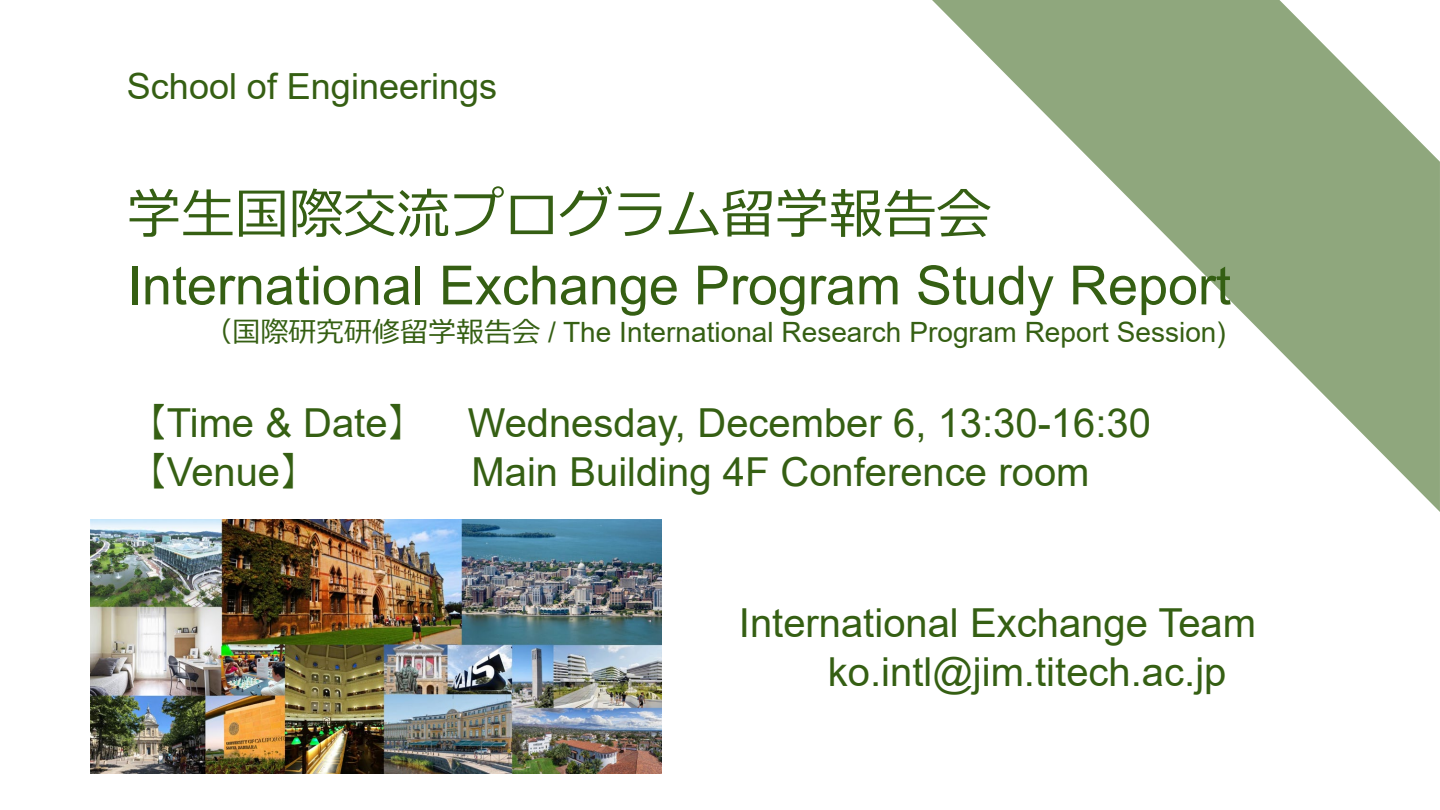
<style>
.page{position:relative;width:1440px;height:810px;background:#fff}
.page>*{position:absolute;margin:0;border:0;box-sizing:border-box;transform-origin:0 0}
.t1{font:54px "Arial";color:#355f13}
.t2{font:54px "Meiryo";color:#355f13}
.t3{font:40px "Arial";color:#355f13}
.t4{font:36px "Arial";color:#355f13}
.t5{font:28px "Arial";color:#355f13}
.s1{font-family:"Meiryo"}
</style>
<div class="page">
<svg style="left:932px;top:0;width:508px;height:512px"></svg>
<img style="left:90px;top:519px;width:572px;height:255px">
<p class="t4" style="left:127px;top:62px;width:372px">School of Engineerings</p>
<p class="t2" style="left:127px;top:176px;width:865px">学生国際交流プログラム留学報告会</p>
<p class="t1" style="left:127px;top:248px;width:1106px">International Exchange Program Study Report</p>
<p class="t5" style="left:204px;top:313px;width:1023px"><span class="s1">（国際研究研修留学報告会</span> / The International Research Program Report Session)</p>
<p class="t3" style="left:127px;top:396px;width:1025px"><span class="s1">【</span>Time &amp; Date<span class="s1">】</span> Wednesday, December 6, 13:30-16:30</p>
<p class="t3" style="left:127px;top:445px;width:195px"><span class="s1">【</span>Venue<span class="s1">】</span></p>
<p class="t3" style="left:472px;top:445px;width:619px">Main Building 4F Conference room</p>
<p class="t3" style="left:739px;top:596px;width:519px">International Exchange Team</p>
<p class="t3" style="left:828px;top:644px;width:400px">ko.intl@jim.titech.ac.jp</p>
</div>
